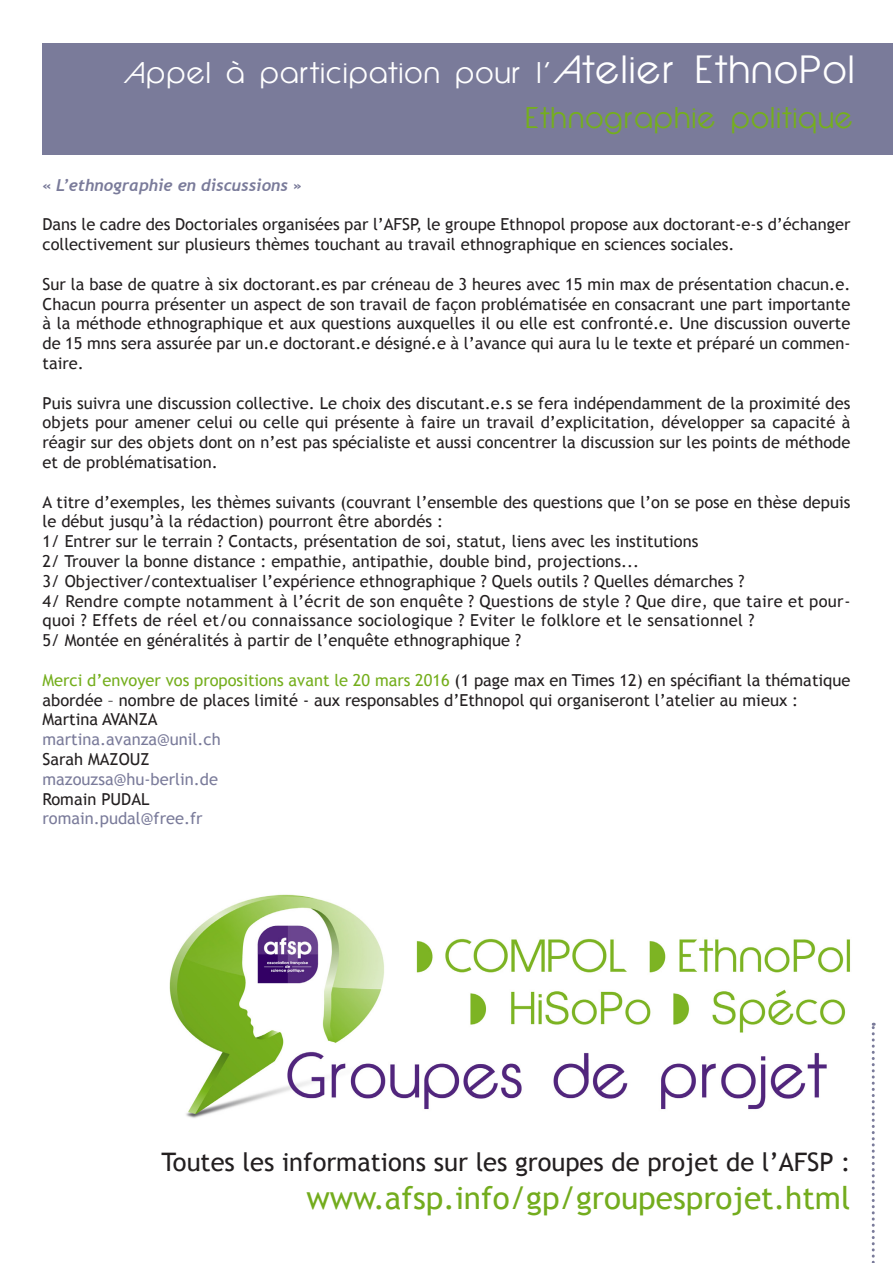
<style>
.page{position:relative;width:893px;height:1263px;background:#fff}
.page>*{position:absolute;margin:0;border:0;box-sizing:border-box;transform-origin:0 0}
.t1{font:31.5px "Trebuchet MS";color:#73ac1d}
.t2{font:28.5px/45px "Epic Fusion";color:#fff;text-align:right}
.t3{font:25.5px "Trebuchet MS";color:#231f20}
.t4{font:16.5px/19.8px "Trebuchet MS";color:#231f20}
.t5{font:16.5px/19.8px "Trebuchet MS";letter-spacing:.02em;color:#231f20}
.t6{font:16.5px "Trebuchet MS";color:#7a7b9a}
.t7{font:italic 700 16.5px "Trebuchet";color:#7a7b9a}
.s1{font-size:37.5px}
.s2{color:#75af1d}
.s3{color:#74ae1c}
</style>
<div class="page">
<div style="left:43px;top:43px;width:850px;height:111px;background:#7a7b9a"></div>
<img style="left:169px;top:894px;width:707px;height:239px">
<svg style="left:872px;top:1023px;width:3px;height:240px"></svg>
<p class="t2" style="left:124px;top:51px;width:733px">Appel à participation pour l’<span class="s1">Atelier EthnoPol<br></span><span class="s2">Ethnographie politique</span></p>
<p class="t7" style="left:43px;top:175px;width:261px">« L’ethnographie en discussions »</p>
<p class="t4" style="left:43px;top:215px;width:809px">Dans le cadre des Doctoriales organisées par l’AFSP, le groupe Ethnopol propose aux doctorant-e-s d’échanger collectivement sur plusieurs thèmes touchant au travail ethnographique en sciences sociales.</p>
<p class="t4" style="left:43px;top:274px;width:809px;text-align:justify">Sur la base de quatre à six doctorant.es par créneau de 3 heures avec 15 min max de présentation chacun.e.<br>Chacun pourra présenter un aspect de son travail de façon problématisée en consacrant une part importante à la méthode ethnographique et aux questions auxquelles il ou elle est confronté.e. Une discussion ouverte de 15 mns sera assurée par un.e doctorant.e désigné.e à l’avance qui aura lu le texte et préparé un commen&shy;taire.</p>
<p class="t4" style="left:43px;top:393px;width:809px;text-align:justify">Puis suivra une discussion collective. Le choix des discutant.e.s se fera indépendamment de la proximité des objets pour amener celui ou celle qui présente à faire un travail d’explicitation, développer sa capacité à réagir sur des objets dont on n’est pas spécialiste et aussi concentrer la discussion sur les points de méthode et de problématisation.</p>
<p class="t4" style="left:43px;top:492px;width:809px">A titre d’exemples, les thèmes suivants (couvrant l’ensemble des questions que l’on se pose en thèse depuis le début jusqu’à la rédaction) pourront être abordés :</p>
<p class="t4" style="left:43px;top:532px;width:657px">1/ Entrer sur le terrain ? Contacts, présentation de soi, statut, liens avec les institutions</p>
<p class="t4" style="left:43px;top:551px;width:598px">2/ Trouver la bonne distance : empathie, antipathie, double bind, projections...</p>
<p class="t4" style="left:43px;top:571px;width:703px">3/ Objectiver/contextualiser l’expérience ethnographique ? Quels outils ? Quelles démarches ?</p>
<p class="t5" style="left:43px;top:591px;width:809px">4/ Rendre compte notamment à l’écrit de son enquête ? Questions de style ? Que dire, que taire et pour&shy;quoi ? Effets de réel et/ou connaissance sociologique ? Eviter le folklore et le sensationnel ?</p>
<p class="t4" style="left:43px;top:631px;width:480px">5/ Montée en généralités à partir de l’enquête ethnographique ?</p>
<p class="t4" style="left:43px;top:670px;width:809px"><span class="s3">Merci d’envoyer vos propositions avant le 20 mars 2016</span> (1 page max en Times 12) en spécifiant la thématique abordée – nombre de places limité - aux responsables d’Ethnopol qui organiseront l’atelier au mieux :</p>
<p class="t4" style="left:43px;top:710px;width:117px">Martina AVANZA</p>
<p class="t6" style="left:43px;top:730px;width:180px">martina.avanza@unil.ch</p>
<p class="t4" style="left:43px;top:749px;width:109px">Sarah MAZOUZ</p>
<p class="t6" style="left:43px;top:769px;width:177px">mazouzsa@hu-berlin.de</p>
<p class="t4" style="left:43px;top:789px;width:108px">Romain PUDAL</p>
<p class="t6" style="left:43px;top:809px;width:162px">romain.pudal@free.fr</p>
<p class="t3" style="left:161px;top:1147px;width:691px">Toutes les informations sur les groupes de projet de l’AFSP :</p>
<p class="t1" style="left:306px;top:1179px;width:545px">www.afsp.info/gp/groupesprojet.html</p>
</div>
